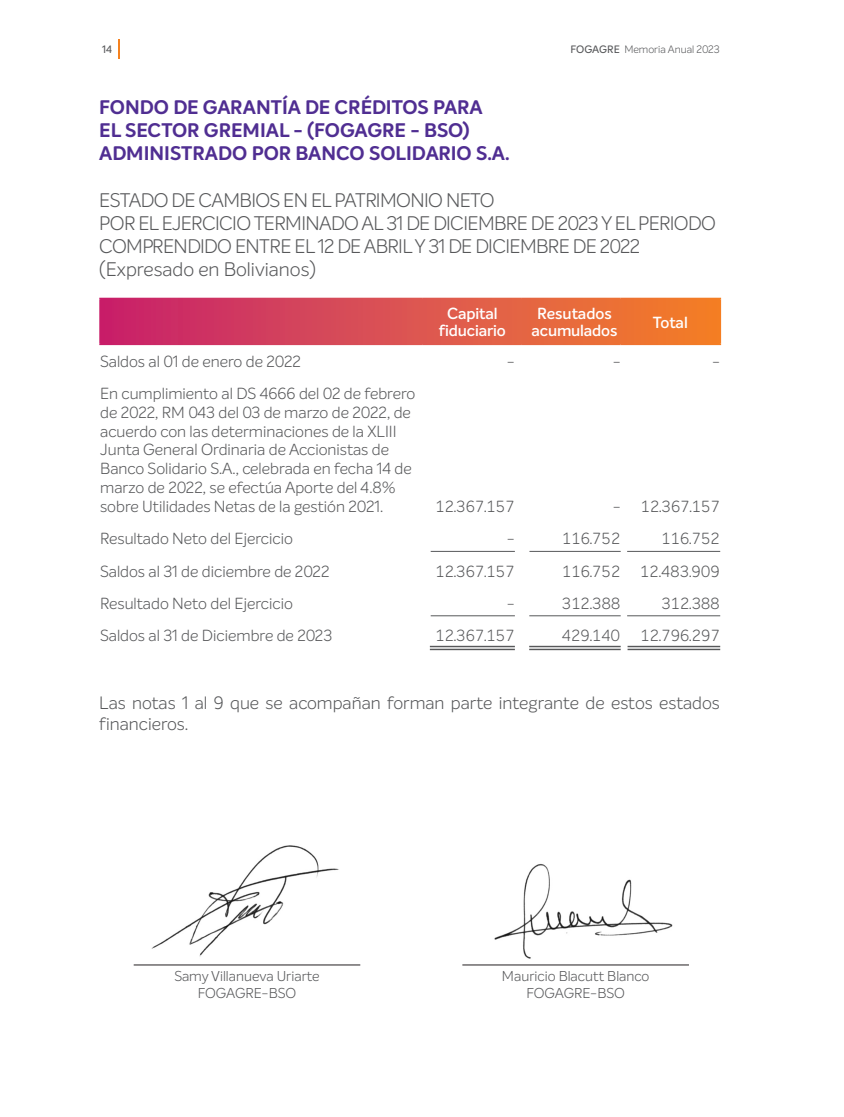
<style>
.page{position:relative;width:844px;height:1117px;background:#fff}
.page>*{position:absolute;margin:0;border:0;box-sizing:border-box;transform-origin:0 0}
.t1{font:300 19.25px/23.1px "Intelo";letter-spacing:-.03em;color:#57585a}
.t2{font:700 19.25px "Intelo";color:#502e92}
.t3{font:300 19.25px "Intelo";color:#57585a}
.t4{font:300 17.5px/21px "Intelo";color:#57585a}
.t5{font:300 15.75px/18.9px "Intelo";color:#57585a}
.t6{font:600 15.75px/17.5px "Intelo";letter-spacing:-.01em;color:#fff;text-align:center}
.t7{font:300 14px "Intelo";color:#57585a}
.t8{font:300 10.5px "Intelo";color:#57585a}
.t9{font:500 10.5px "Intelo";color:#57585a}
.s1{font-weight:500}
</style>
<div class="page">
<hr style="left:118px;top:39px;width:2px;height:20px;background:#f58220">
<hr style="left:134px;top:964px;width:226px;height:1px;background:#231f20">
<hr style="left:462px;top:964px;width:226px;height:1px;background:#231f20">
<img style="left:151px;top:845px;width:188px;height:112px">
<img style="left:494px;top:864px;width:179px;height:95px">
<svg style="left:101px;top:299px;width:618px;height:44px;background:#dc524d"></svg>
<hr style="left:430px;top:551px;width:84px;height:1px;background:#57585a">
<hr style="left:529px;top:551px;width:91px;height:1px;background:#57585a">
<hr style="left:627px;top:551px;width:93px;height:1px;background:#57585a">
<hr style="left:430px;top:615px;width:84px;height:1px;background:#57585a">
<hr style="left:529px;top:615px;width:91px;height:1px;background:#57585a">
<hr style="left:627px;top:615px;width:93px;height:1px;background:#57585a">
<hr style="left:430px;top:645px;width:84px;height:2px;background:#57585a">
<hr style="left:430px;top:648px;width:84px;height:2px;background:#57585a">
<hr style="left:529px;top:645px;width:91px;height:2px;background:#57585a">
<hr style="left:529px;top:648px;width:91px;height:2px;background:#57585a">
<hr style="left:627px;top:645px;width:93px;height:2px;background:#57585a">
<hr style="left:627px;top:648px;width:93px;height:2px;background:#57585a">
<p class="t9" style="left:102px;top:43px;width:12px">14</p>
<p class="t8" style="left:570px;top:43px;width:151px"><span class="s1">FOGAGRE</span> Memoria Anual 2023</p>
<p class="t2" style="left:99px;top:95px;width:385px">FONDO DE GARANTÍA DE CRÉDITOS PARA</p>
<p class="t2" style="left:99px;top:118px;width:372px">EL SECTOR GREMIAL - (FOGAGRE - BSO)</p>
<p class="t2" style="left:99px;top:141px;width:412px">ADMINISTRADO POR BANCO SOLIDARIO S.A.</p>
<p class="t1" style="left:99px;top:188px;width:396px">ESTADO DE CAMBIOS EN EL PATRIMONIO NETO</p>
<p class="t1" style="left:99px;top:211px;width:618px">POR EL EJERCICIO TERMINADO AL 31 DE DICIEMBRE DE 2023 Y EL PERIODO<br>COMPRENDIDO ENTRE EL 12 DE ABRIL Y 31 DE DICIEMBRE DE 2022</p>
<p class="t3" style="left:99px;top:257px;width:218px">(Expresado en Bolivianos)</p>
<p class="t6" style="left:439px;top:304px;width:68px">Capital fiduciario</p>
<p class="t6" style="left:531px;top:304px;width:87px">Resutados acumulados</p>
<p class="t6" style="left:652px;top:313px;width:36px">Total</p>
<p class="t5" style="left:100px;top:351px;width:202px">Saldos al 01 de enero de 2022</p>
<p class="t5" style="left:507px;top:351px;width:9px">-</p>
<p class="t5" style="left:612px;top:351px;width:9px">-</p>
<p class="t5" style="left:712px;top:351px;width:9px">-</p>
<p class="t5" style="left:100px;top:383px;width:317px">En cumplimiento al DS 4666 del 02 de febrero de 2022, RM 043 del 03 de marzo de 2022, de acuerdo con las determinaciones de la XLIII Junta General Ordinaria de Accionistas de Banco Solidario S.A., celebrada en fecha 14 de marzo de 2022, se efectúa Aporte del 4.8% sobre Utilidades Netas de la gestión 2021.</p>
<p class="t5" style="left:434px;top:497px;width:82px">12.367.157</p>
<p class="t5" style="left:612px;top:497px;width:9px">-</p>
<p class="t5" style="left:640px;top:497px;width:82px">12.367.157</p>
<p class="t5" style="left:100px;top:529px;width:194px">Resultado Neto del Ejercicio</p>
<p class="t5" style="left:507px;top:529px;width:9px">-</p>
<p class="t5" style="left:561px;top:529px;width:61px">116.752</p>
<p class="t5" style="left:660px;top:529px;width:61px">116.752</p>
<p class="t5" style="left:100px;top:561px;width:231px">Saldos al 31 de diciembre de 2022</p>
<p class="t5" style="left:434px;top:561px;width:82px">12.367.157</p>
<p class="t5" style="left:561px;top:561px;width:61px">116.752</p>
<p class="t5" style="left:639px;top:561px;width:82px">12.483.909</p>
<p class="t5" style="left:100px;top:593px;width:194px">Resultado Neto del Ejercicio</p>
<p class="t5" style="left:507px;top:593px;width:9px">-</p>
<p class="t5" style="left:561px;top:593px;width:61px">312.388</p>
<p class="t5" style="left:660px;top:593px;width:61px">312.388</p>
<p class="t5" style="left:100px;top:625px;width:233px">Saldos al 31 de Diciembre de 2023</p>
<p class="t5" style="left:434px;top:625px;width:82px">12.367.157</p>
<p class="t5" style="left:561px;top:625px;width:61px">429.140</p>
<p class="t5" style="left:639px;top:625px;width:82px">12.796.297</p>
<p class="t4" style="left:99px;top:692px;width:622px">Las notas 1 al 9 que se acompañan forman parte integrante de estos estados financieros.</p>
<p class="t7" style="left:174px;top:967px;width:147px">Samy Villanueva Uriarte</p>
<p class="t7" style="left:198px;top:984px;width:100px">FOGAGRE-BSO</p>
<p class="t7" style="left:502px;top:967px;width:149px">Mauricio Blacutt Blanco</p>
<p class="t7" style="left:526px;top:984px;width:100px">FOGAGRE-BSO</p>
</div>
